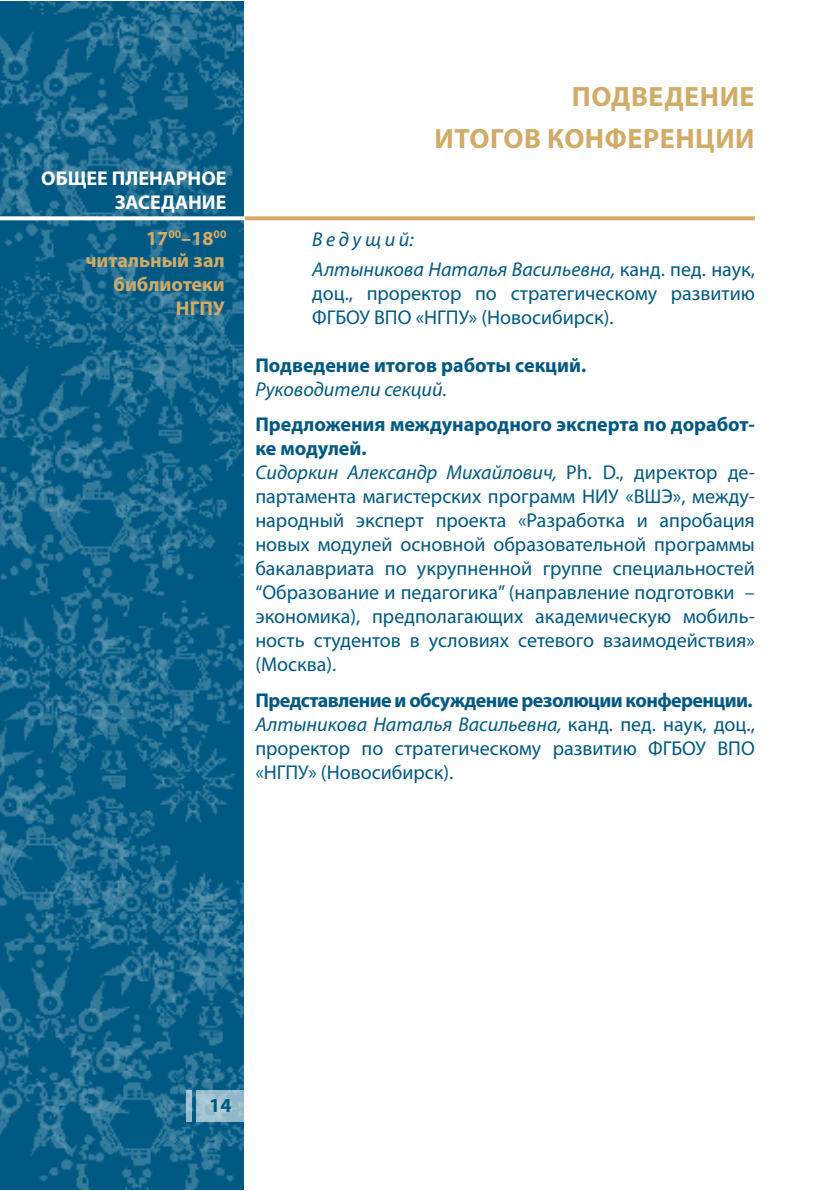
<style>
.page{position:relative;width:840px;height:1191px;background:#fff}
.page>*{position:absolute;margin:0;border:0;box-sizing:border-box;transform-origin:0 0}
.t1{font:700 28px "Myriad Pro";color:#d2ab67}
.t2{font:20px/24px "Myriad Pro";color:#005983}
.t3{font:italic 20px/29.6px "Myriad Pro";color:#005983}
.t4{font:700 20px/23.4px "Myriad Pro";color:#d2ab67;text-align:right}
.t5{font:700 20px "Myriad Pro";color:#005983}
.t6{font:700 20px/24px "Myriad Pro";color:#fff;text-align:right}
.s1{font-style:normal}
.s2{font-weight:700}
.s3{font-style:italic}
</style>
<div class="page">
<img style="left:0;top:1px;width:244px;height:1189px">
<svg style="left:196px;top:1090px;width:48px;height:31px"></svg>
<svg style="left:186px;top:1090px;width:6px;height:31px"></svg>
<svg style="left:0;top:216px;width:244px;height:4px"></svg>
<svg style="left:245px;top:216px;width:509px;height:4px;background:#d5b274"></svg>
<p class="t6" style="left:41px;top:166px;width:186px">ОБЩЕЕ ПЛЕНАРНОЕ<br>ЗАСЕДАНИЕ</p>
<p class="t4" style="left:85px;top:226px;width:142px">17<sup>00</sup>–18<sup>00 </sup>читальный зал библиотеки<br>НГПУ</p>
<h1 class="t1" style="left:571px;top:78px;width:39px">Подведение</h1>
<h1 class="t1" style="left:434px;top:120px;width:19px">итогов</h1>
<h1 class="t1" style="left:547px;top:120px;width:20px">конференции</h1>
<p class="t3" style="left:312px;top:224px;width:444px">В е д у щ и й:<br>Алтыникова Наталья Васильевна, <span class="s1">канд. пед. наук,</span></p>
<p class="t2" style="left:312px;top:281px;width:444px">доц., проректор по стратегическому развитию<br>ФГБОУ ВПО «НГПУ» (Новосибирск).</p>
<p class="t5" style="left:255px;top:352px;width:332px">Подведение итогов работы секций.</p>
<p class="t3" style="left:255px;top:374px;width:193px">Руководители секций.</p>
<p class="t2" style="left:255px;top:412px;width:500px"><span class="s2">Предложения международного эксперта по доработ&shy;ке модулей.<br></span><span class="s3">Сидоркин Александр Михайлович,</span> Ph. D., директор де&shy;партамента магистерских программ НИУ «ВШЭ», между&shy;народный эксперт проекта «Разработка и апробация новых модулей основной образовательной программы бакалавриата по укрупненной группе специальностей “Образование и педагогика” (направление подготовки – экономика), предполагающих академическую мобиль&shy;ность студентов в условиях сетевого взаимодействия» (Москва).</p>
<p class="t2" style="left:255px;top:687px;width:500px;text-align:justify"><span class="s2">Представление и обсуждение резолюции конференции.<br></span><span class="s3">Алтыникова Наталья Васильевна,</span> канд. пед. наук, доц., проректор по стратегическому развитию ФГБОУ ВПО «НГПУ» (Новосибирск).</p>
<p class="t5" style="left:209px;top:1092px;width:24px">14</p>
</div>
